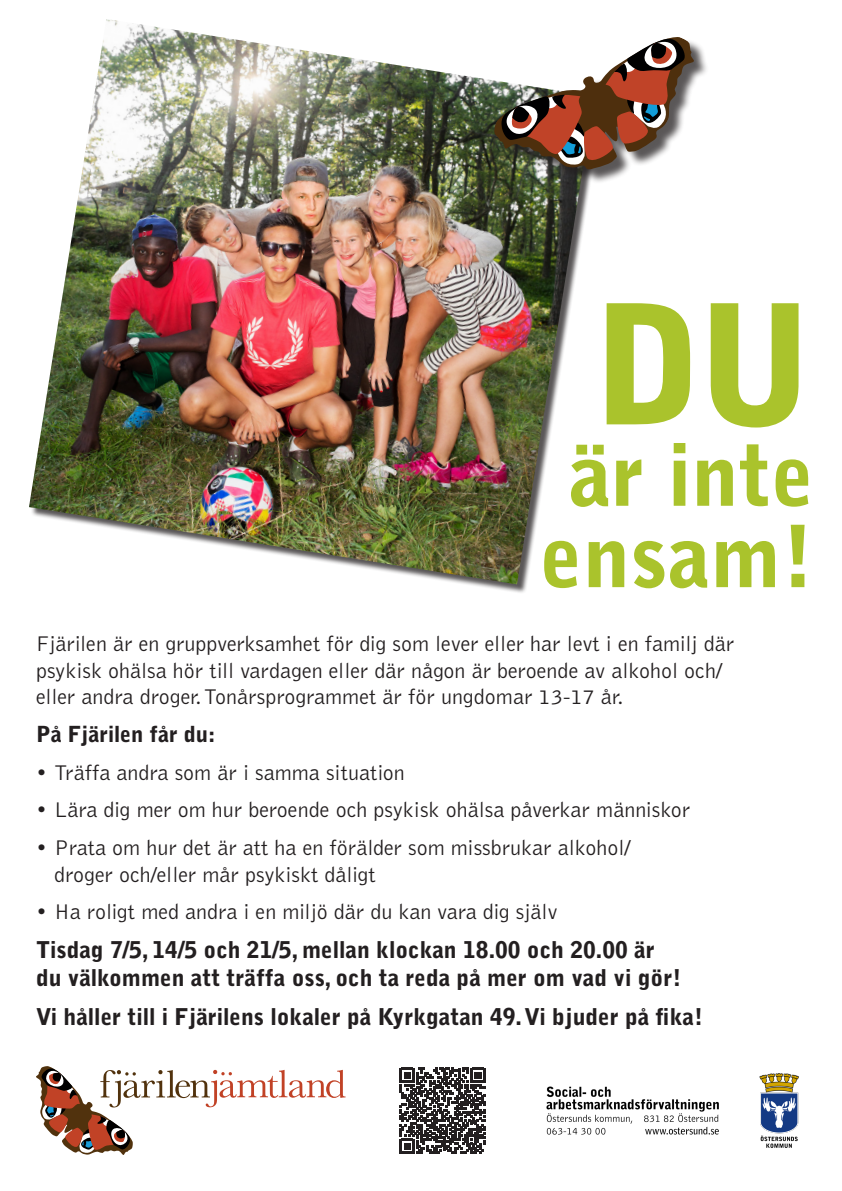
<style>
.page{position:relative;width:842px;height:1191px;background:#fff}
.page>*{position:absolute;margin:0;border:0;box-sizing:border-box;transform-origin:0 0}
.t1{font:900 165px "Bell Gothic";color:#aac32c}
.t2{font:900 85px "Bell Gothic";color:#aac32c}
.t3{font:900 23px/27.6px "Bell Gothic";color:#231f20}
.t4{font:300 22px/26.4px "Bell Gothic";color:#231f20}
.t5{font:900 22px "Bell Gothic";color:#231f20}
</style>
<div class="page">
<img style="left:546px;top:1073px;width:253px;height:75px">
<svg style="left:36px;top:1066px;width:310px;height:89px"></svg>
<img style="left:29px;top:19px;width:561px;height:565px">
<div style="left:496px;top:39px;width:213px;height:145px;background:#231f20;opacity:.75"></div>
<svg style="left:493px;top:36px;width:202px;height:133px"></svg>
<svg style="left:400px;top:1067px;width:85px;height:86px"></svg>
<p class="t1" style="left:593px;top:269px;width:222px">DU</p>
<p class="t2" style="left:569px;top:426px;width:247px">är inte</p>
<p class="t2" style="left:540px;top:507px;width:275px">ensam!</p>
<p class="t4" style="left:36px;top:631px;width:700px">Fjärilen är en gruppverksamhet för dig som lever eller har levt i en familj där psykisk ohälsa hör till vardagen eller där någon är beroende av alkohol och/ eller andra droger. Tonårsprogrammet är för ungdomar 13-17 år.</p>
<p class="t5" style="left:36px;top:721px;width:181px">På Fjärilen får du:</p>
<p class="t4" style="left:36px;top:759px;width:370px">• Träffa andra som är i samma situation</p>
<p class="t4" style="left:36px;top:797px;width:656px">• Lära dig mer om hur beroende och psykisk ohälsa påverkar människor</p>
<p class="t4" style="left:54px;top:835px;width:578px;text-indent:-18px">• Prata om hur det är att ha en förälder som missbrukar alkohol/ droger och/eller mår psykiskt dåligt</p>
<p class="t4" style="left:36px;top:899px;width:523px">• Ha roligt med andra i en miljö där du kan vara dig själv</p>
<p class="t3" style="left:36px;top:936px;width:647px">Tisdag 7/5, 14/5 och 21/5, mellan klockan 18.00 och 20.00 är du välkommen att träffa oss, och ta reda på mer om vad vi gör!</p>
<p class="t3" style="left:36px;top:1003px;width:668px">Vi håller till i Fjärilens lokaler på Kyrkgatan 49. Vi bjuder på fika!</p>
</div>
